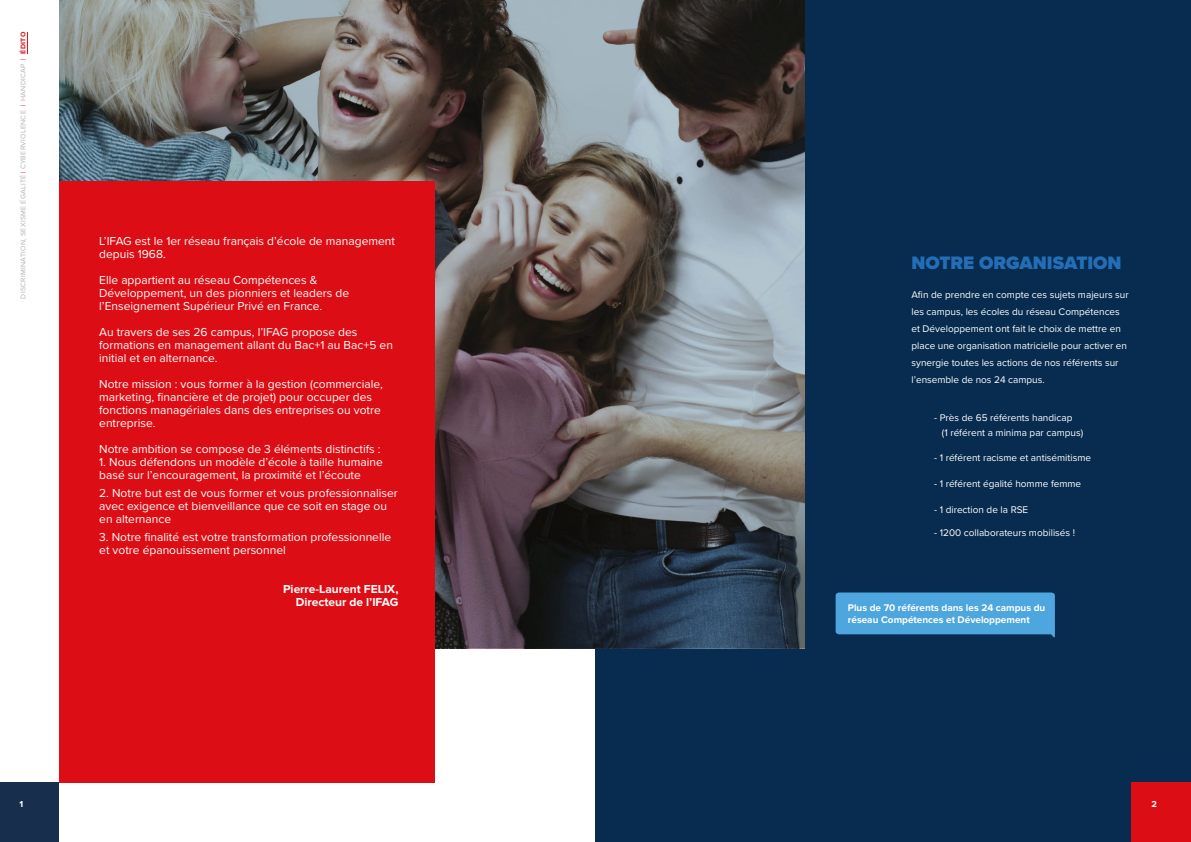
<style>
.page{position:relative;width:1191px;height:842px;background:#fff}
.page>*{position:absolute;margin:0;border:0;box-sizing:border-box;transform-origin:0 0}
.t1{font:900 18.7px "Proxima Nova";color:#236eb6}
.t2{font:12px/13px "Proxima Nova";color:#fff}
.t3{font:700 12px/13px "Proxima Nova";color:#fff;text-align:right}
.t4{font:10px/17px "Proxima Nova";color:#fff}
.t5{font:700 10px/12px "Proxima Nova";color:#fff}
.t6{font:700 9px "Proxima Nova";color:#fff}
.t7{font:7px "Proxima Nova";letter-spacing:.04em;color:#b3b2b2}
.s1{color:#dc0d15}
.s2{font-weight:700;color:#dc0d15}
</style>
<div class="page">
<div style="left:595px;top:0;width:596px;height:842px;background:#072c50"></div>
<svg style="left:835px;top:592px;width:219px;height:45px;background:#479cd2"></svg>
<img style="left:59px;top:0;width:745px;height:648px">
<div style="left:0;top:181px;width:434px;height:601px;background:#dc0d15"></div>
<div style="left:0;top:0;width:58px;height:842px;background:#fff"></div>
<div style="left:0;top:782px;width:58px;height:60px;background:#172e4d"></div>
<svg style="left:27px;top:32px;width:1px;height:22px"></svg>
<div style="left:1131px;top:782px;width:60px;height:60px;background:#dc0d15"></div>
<p class="t7" style="left:18px;top:299px;width:268px;rotate:-90deg">DISCRIMINATION, SEXISME ÉGALITÉ <span class="s1">|</span> CYBERVIOLENCE <span class="s1">|</span> HANDICAP <span class="s1">|</span> <span class="s2">ÉDITO</span></p>
<p class="t2" style="left:99px;top:234px;width:297px">L’IFAG est le 1er réseau français d’école de management depuis 1968.</p>
<p class="t2" style="left:99px;top:273px;width:251px">Elle appartient au réseau Compétences &amp;<br>Développement, un des pionniers et leaders de l’Enseignement Supérieur Privé en France.</p>
<p class="t2" style="left:99px;top:325px;width:295px">Au travers de ses 26 campus, l’IFAG propose des formations en management allant du Bac+1 au Bac+5 en initial et en alternance.</p>
<p class="t2" style="left:99px;top:377px;width:285px">Notre mission : vous former à la gestion (commerciale, marketing, financière et de projet) pour occuper des fonctions managériales dans des entreprises ou votre entreprise.</p>
<p class="t2" style="left:99px;top:442px;width:283px">Notre ambition se compose de 3 éléments distinctifs :</p>
<p class="t2" style="left:99px;top:455px;width:285px">1. Nous défendons un modèle d’école à taille humaine basé sur l’encouragement, la proximité et l’écoute</p>
<p class="t2" style="left:99px;top:486px;width:300px">2. Notre but est de vous former et vous professionnaliser avec exigence et bienveillance que ce soit en stage ou en alternance</p>
<p class="t2" style="left:99px;top:530px;width:293px">3. Notre finalité est votre transformation professionnelle et votre épanouissement personnel</p>
<p class="t3" style="left:283px;top:582px;width:117px">Pierre-Laurent FELIX,<br>Directeur de l’IFAG</p>
<p class="t6" style="left:19px;top:799px;width:5px">1</p>
<h1 class="t1" style="left:911px;top:249px;width:212px">NOTRE ORGANISATION</h1>
<p class="t4" style="left:911px;top:286px;width:219px">Afin de prendre en compte ces sujets majeurs sur les campus, les écoles du réseau Compétences et Développement ont fait le choix de mettre en place une organisation matricielle pour activer en synergie toutes les actions de nos référents sur l’ensemble de nos 24 campus.</p>
<p class="t4" style="left:942px;top:409px;width:143px;line-height:15px;text-indent:-8px">- Près de 65 référents handicap<br>(1 référent a minima par campus)</p>
<p class="t4" style="left:934px;top:449px;width:158px">- 1 référent racisme et antisémitisme</p>
<p class="t4" style="left:934px;top:475px;width:149px">- 1 référent égalité homme femme</p>
<p class="t4" style="left:934px;top:501px;width:96px">- 1 direction de la RSE</p>
<p class="t4" style="left:934px;top:523px;width:142px">- 1200 collaborateurs mobilisés !</p>
<p class="t5" style="left:848px;top:602px;width:199px">Plus de 70 référents dans les 24 campus du réseau Compétences et Développement</p>
<p class="t6" style="left:1151px;top:799px;width:7px">2</p>
</div>
